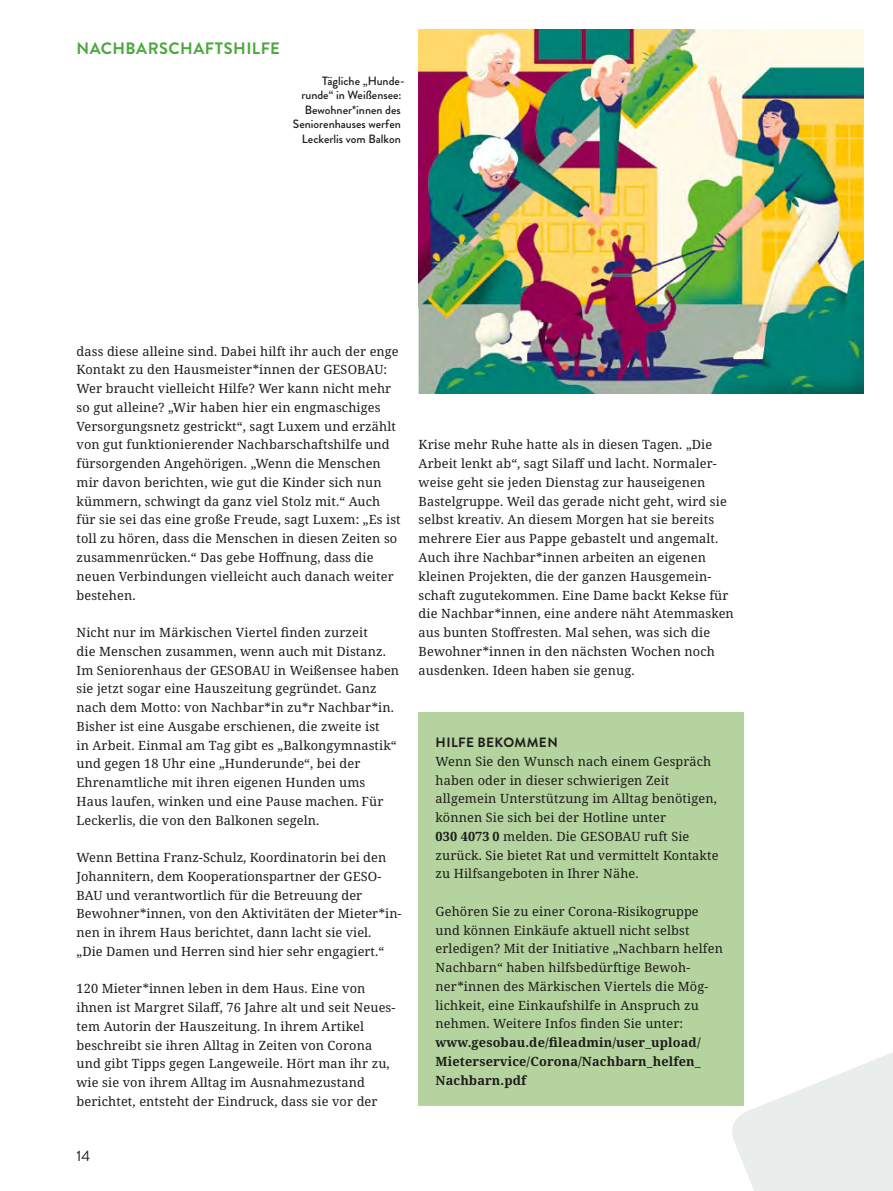
<style>
.page{position:relative;width:893px;height:1191px;background:#fff}
.page>*{position:absolute;margin:0;border:0;box-sizing:border-box;transform-origin:0 0}
.t1{font:700 16.5px "Brandon Grotesque";letter-spacing:.025em;color:#4ca83e}
.t2{font:15px "Brandon Grotesque";color:#1d1d1b}
.Überschriften_H3_H3_HL_Kasten{font:700 13.5px "Brandon Grotesque";letter-spacing:.03em;color:#1d1d1b}
.Texte_P_P_Fließtext{font:12.75px/18.8px "Noto Serif";letter-spacing:.01em;color:#1d1d1b}
.t3{font:500 12px "Brandon Grotesque";color:#1d1d1b}
.s1{font-weight:700}
</style>
<div class="page">
<img style="left:418px;top:30px;width:445px;height:363px">
<div style="left:418px;top:712px;width:326px;height:394px;background:#b4d39e"></div>
<svg style="left:732px;top:1052px;width:161px;height:139px"></svg>
<p class="t1" style="left:77px;top:36px;width:205px">NACHBARSCHAFTSHILFE</p>
<p class="t3" style="left:322px;top:73px;width:84px">Tägliche „Hunde-</p>
<p class="t3" style="left:301px;top:87px;width:102px">runde“ in Weißensee:</p>
<p class="t3" style="left:305px;top:101px;width:98px">Bewohner*innen des</p>
<p class="t3" style="left:293px;top:116px;width:109px">Seniorenhauses werfen</p>
<p class="t3" style="left:302px;top:130px;width:100px">Leckerlis vom Balkon</p>
<p class="Texte_P_P_Fließtext" style="left:77px;top:342px;width:326px">dass diese alleine sind. Dabei hilft ihr auch der enge Kontakt zu den Hausmeister*innen der GESOBAU:<br>Wer braucht vielleicht Hilfe? Wer kann nicht mehr so gut alleine? „Wir haben hier ein engmaschiges Versorgungsnetz gestrickt“, sagt Luxem und erzählt von gut funktionierender Nachbarschaftshilfe und fürsorgenden Angehörigen. „Wenn die Menschen mir davon berichten, wie gut die Kinder sich nun kümmern, schwingt da ganz viel Stolz mit.“ Auch für sie sei das eine große Freude, sagt Luxem: „Es ist toll zu hören, dass die Menschen in diesen Zeiten so zusammenrücken.“ Das gebe Hoffnung, dass die neuen Verbindungen vielleicht auch danach weiter bestehen.</p>
<p class="Texte_P_P_Fließtext" style="left:77px;top:623px;width:324px">Nicht nur im Märkischen Viertel finden zurzeit<br>die Menschen zusammen, wenn auch mit Distanz.<br>Im Seniorenhaus der GESOBAU in Weißensee haben sie jetzt sogar eine Hauszeitung gegründet. Ganz nach dem Motto: von Nachbar*in zu*r Nachbar*in.<br>Bisher ist eine Ausgabe erschienen, die zweite ist<br>in Arbeit. Einmal am Tag gibt es „Balkongymnastik“ und gegen 18 Uhr eine „Hunderunde“, bei der Ehrenamtliche mit ihren eigenen Hunden ums Haus laufen, winken und eine Pause machen. Für Leckerlis, die von den Balkonen segeln.</p>
<p class="Texte_P_P_Fließtext" style="left:77px;top:848px;width:327px">Wenn Bettina Franz-Schulz, Koordinatorin bei den Johannitern, dem Kooperationspartner der GESO-BAU und verantwortlich für die Betreuung der Bewohner*innen, von den Aktivitäten der Mieter*in&shy;nen in ihrem Haus berichtet, dann lacht sie viel.<br>„Die Damen und Herren sind hier sehr engagiert.“</p>
<p class="Texte_P_P_Fließtext" style="left:77px;top:979px;width:320px">120 Mieter*innen leben in dem Haus. Eine von ihnen ist Margret Silaff, 76 Jahre alt und seit Neues&shy;tem Autorin der Hauszeitung. In ihrem Artikel beschreibt sie ihren Alltag in Zeiten von Corona und gibt Tipps gegen Langeweile. Hört man ihr zu, wie sie von ihrem Alltag im Ausnahmezustand berichtet, entsteht der Eindruck, dass sie vor der</p>
<p class="t2" style="left:77px;top:1145px;width:15px">14</p>
<p class="Texte_P_P_Fließtext" style="left:419px;top:436px;width:317px">Krise mehr Ruhe hatte als in diesen Tagen. „Die Arbeit lenkt ab“, sagt Silaff und lacht. Normaler&shy;weise geht sie jeden Dienstag zur hauseigenen Bastelgruppe. Weil das gerade nicht geht, wird sie selbst kreativ. An diesem Morgen hat sie bereits mehrere Eier aus Pappe gebastelt und angemalt.<br>Auch ihre Nachbar*innen arbeiten an eigenen kleinen Projekten, die der ganzen Hausgemein&shy;schaft zugutekommen. Eine Dame backt Kekse für die Nachbar*innen, eine andere näht Atemmasken aus bunten Stoffresten. Mal sehen, was sich die Bewohner*innen in den nächsten Wochen noch ausdenken. Ideen haben sie genug.</p>
<h3 class="Überschriften_H3_H3_HL_Kasten" style="left:436px;top:733px;width:124px">HILFE BEKOMMEN</h3>
<p class="Texte_P_P_Fließtext" style="left:436px;top:752px;width:285px">Wenn Sie den Wunsch nach einem Gespräch haben oder in dieser schwierigen Zeit allgemein Unterstützung im Alltag benötigen, können Sie sich bei der Hotline unter<br><span class="s1">030 4073 0</span> melden. Die GESOBAU ruft Sie zurück. Sie bietet Rat und vermittelt Kontakte zu Hilfsangeboten in Ihrer Nähe.</p>
<p class="Texte_P_P_Fließtext" style="left:436px;top:902px;width:289px">Gehören Sie zu einer Corona-Risikogruppe und können Einkäufe aktuell nicht selbst erledigen? Mit der Initiative „Nachbarn helfen Nachbarn“ haben hilfsbedürftige Bewoh&shy;ner*innen des Märkischen Viertels die Mög&shy;lichkeit, eine Einkaufshilfe in Anspruch zu nehmen. Weitere Infos finden Sie unter: <span class="s1">www.gesobau.de/fileadmin/user_upload/ Mieterservice/Corona/Nachbarn_helfen_ Nachbarn.pdf</span></p>
</div>
